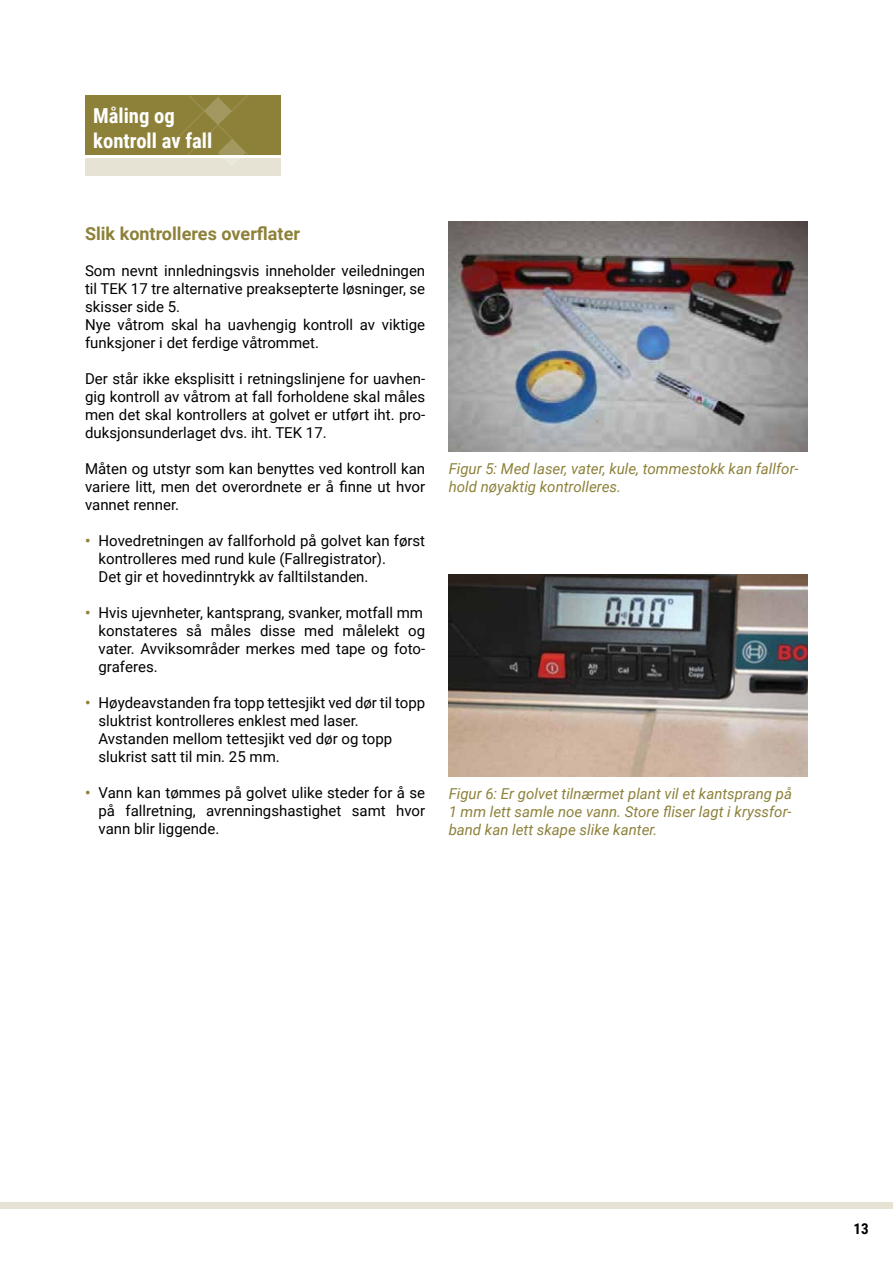
<style>
.page{position:relative;width:893px;height:1263px;background:#fff}
.page>*{position:absolute;margin:0;border:0;box-sizing:border-box;transform-origin:0 0}
.t1{font:700 20.7px/24.8px "Roboto Condensed";color:#fff}
.t2{font:700 18px "Roboto";color:#8d813a}
.t3{font:15px/18px "Roboto";color:#000}
.t4{font:italic 15px/18px "Roboto";color:#8d813a}
.t5{font:700 15px "Roboto Condensed";color:#000}
.s1{font-weight:700;color:#8d813a}
</style>
<div class="page">
<div style="left:0;top:1202px;width:893px;height:7px;background:#e6e2d4"></div>
<div style="left:85px;top:95px;width:195px;height:60px;background:#8d813a"></div>
<div style="left:85px;top:158px;width:195px;height:17px;background:#e6e2d4"></div>
<svg style="left:176px;top:95px;width:72px;height:60px"></svg>
<img style="left:449px;top:221px;width:359px;height:230px">
<img style="left:449px;top:574px;width:359px;height:203px">
<h1 class="t1" style="left:93px;top:103px;width:121px">Måling og kontroll av fall</h1>
<p class="t2" style="left:85px;top:221px;width:216px">Slik kontrolleres overflater</p>
<p class="t3" style="left:85px;top:261px;width:342px">Som nevnt innledningsvis inneholder veiledningen til TEK 17 tre alternative preaksepterte løsninger, se skisser side 5.<br>Nye våtrom skal ha uavhengig kontroll av viktige funksjoner i det ferdige våtrommet.</p>
<p class="t3" style="left:85px;top:369px;width:342px;text-align:justify">Der står ikke eksplisitt i retningslinjene for uavhen&shy;gig kontroll av våtrom at fall forholdene skal måles men det skal kontrollers at golvet er utført iht. pro&shy;duksjonsunderlaget dvs. iht. TEK 17.</p>
<p class="t3" style="left:85px;top:459px;width:342px;text-align:justify">Måten og utstyr som kan benyttes ved kontroll kan variere litt, men det overordnete er å finne ut hvor vannet renner.</p>
<p class="t3" style="left:99px;top:531px;width:328px;text-indent:-14px"><span class="s1">•</span> Hovedretningen av fallforhold på golvet kan først kontrolleres med rund kule (Fallregistrator).<br>Det gir et hovedinntrykk av falltilstanden.</p>
<p class="t3" style="left:99px;top:603px;width:328px;text-indent:-14px"><span class="s1">•</span> Hvis ujevnheter, kantsprang, svanker, motfall mm konstateres så måles disse med målelekt og vater. Avviksområder merkes med tape og foto&shy;graferes.</p>
<p class="t3" style="left:99px;top:693px;width:328px;text-indent:-14px"><span class="s1">•</span> Høydeavstanden fra topp tettesjikt ved dør til topp sluktrist kontrolleres enklest med laser.<br>Avstanden mellom tettesjikt ved dør og topp slukrist satt til min. 25 mm.</p>
<p class="t3" style="left:99px;top:783px;width:328px;text-align:justify;text-indent:-14px"><span class="s1">•</span> Vann kan tømmes på golvet ulike steder for å se på fallretning, avrenningshastighet samt hvor vann blir liggende.</p>
<p class="t4" style="left:449px;top:459px;width:352px">Figur 5: Med laser, vater, kule, tommestokk kan fallfor&shy;hold nøyaktig kontrolleres.</p>
<p class="t4" style="left:449px;top:784px;width:345px;text-align:justify">Figur 6: Er golvet tilnærmet plant vil et kantsprang på 1 mm lett samle noe vann. Store fliser lagt i kryssfor&shy;band kan lett skape slike kanter.</p>
<p class="t5" style="left:853px;top:1218px;width:17px">13</p>
</div>
